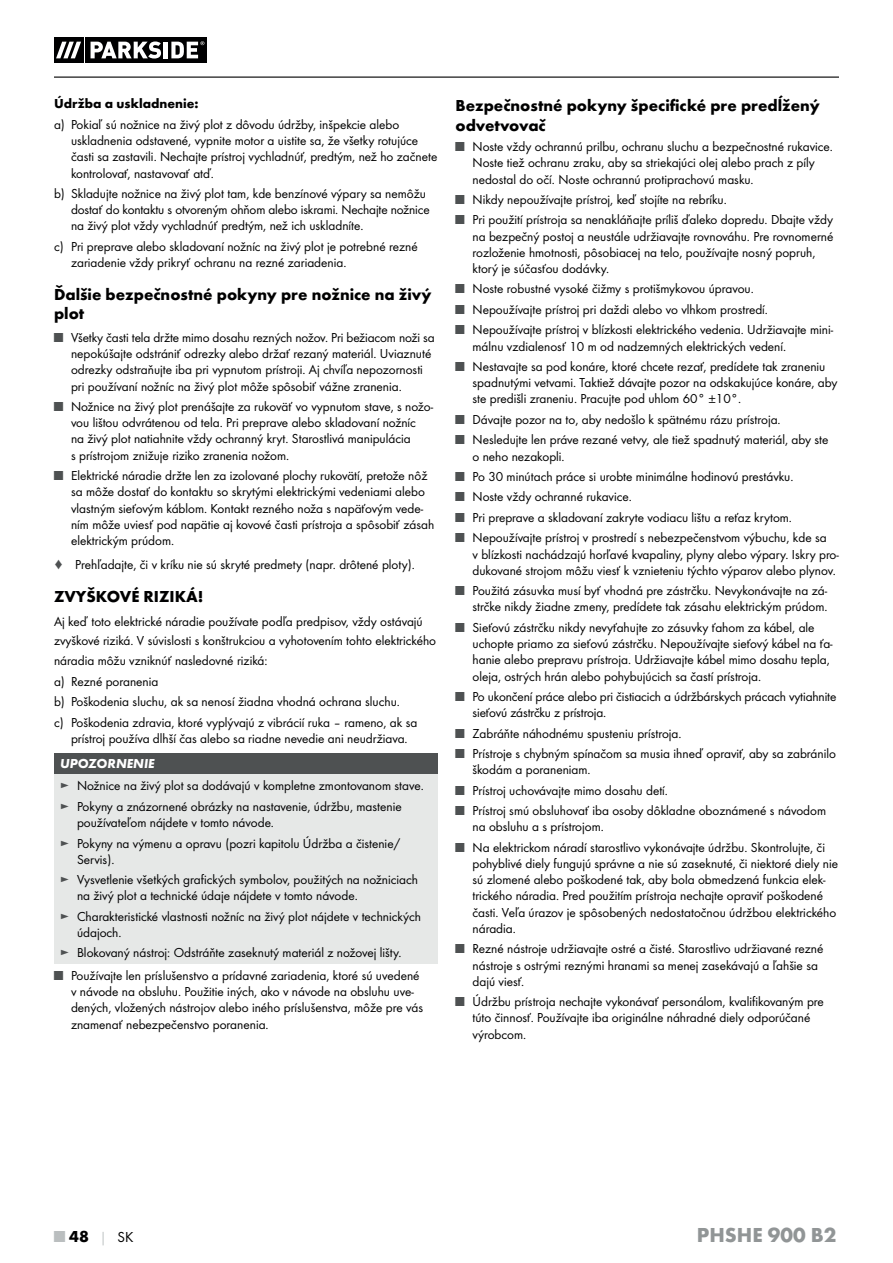
<style>
.page{position:relative;width:893px;height:1263px;background:#fff}
.page>*{position:absolute;margin:0;border:0;box-sizing:border-box;transform-origin:0 0}
.t1{font:700 21px "Futura";color:#919596}
.t2{font:700 16.5px/19.8px "Futura";color:#000001}
.t3{font:13.5px/16.2px "Futura Boo";color:#000001}
.t4{font:700 13.5px "Futura";color:#000001}
.t5{font:italic 700 13.5px "Futura";color:#fff}
.s1{color:#4e5152}
.s2{color:#babebf}
.s3{font-size:13.5px;color:#babebf}
.s4{font-family:"Futura Boo";font-weight:400;font-size:15px}
</style>
<div class="page">
<hr style="left:54px;top:77px;width:785px;height:1px;background:#000001">
<div style="left:54px;top:37px;width:29px;height:26px;background:#000001"></div>
<div style="left:85px;top:37px;width:121px;height:26px;background:#000001"></div>
<svg style="left:56px;top:42px;width:25px;height:16px"></svg>
<svg style="left:91px;top:42px;width:70px;height:17px"></svg>
<hr style="left:164px;top:42px;width:4px;height:16px;background:#fff">
<svg style="left:171px;top:41px;width:33px;height:17px"></svg>
<div style="left:54px;top:753px;width:383px;height:21px;background:#4e5152"></div>
<div style="left:54px;top:774px;width:383px;height:189px;background:#e6e8e7"></div>
<p class="t4" style="left:54px;top:99px;width:146px">Údržba a uskladnenie:</p>
<p class="t3" style="left:71px;top:117px;width:368px;text-indent:-17px">a) Pokiaľ sú nožnice na živý plot z dôvodu údržby, inšpekcie alebo uskladnenia odstavené, vypnite motor a uistite sa, že všetky rotujúce časti sa zastavili. Nechajte prístroj vychladnúť, predtým, než ho začnete kontrolovať, nastavovať atď.</p>
<p class="t3" style="left:71px;top:186px;width:360px;text-indent:-17px">b) Skladujte nožnice na živý plot tam, kde benzínové výpary sa nemôžu dostať do kontaktu s otvoreným ohňom alebo iskrami. Nechajte nožnice na živý plot vždy vychladnúť predtým, než ich uskladníte.</p>
<p class="t3" style="left:71px;top:239px;width:348px;text-indent:-17px">c) Pri preprave alebo skladovaní nožníc na živý plot je potrebné rezné zariadenie vždy prikryť ochranu na rezné zariadenia.</p>
<p class="t2" style="left:54px;top:286px;width:379px">Ďalšie bezpečnostné pokyny pre nožnice na živý plot</p>
<p class="t3" style="left:71px;top:330px;width:365px;text-indent:-17px"><span class="s1">■</span> Všetky časti tela držte mimo dosahu rezných nožov. Pri bežiacom noži sa nepokúšajte odstrániť odrezky alebo držať rezaný materiál. Uviaznuté odrezky odstraňujte iba pri vypnutom prístroji. Aj chvíľa nepozornosti pri používaní nožníc na živý plot môže spôsobiť vážne zranenia.</p>
<p class="t3" style="left:71px;top:399px;width:364px;text-indent:-17px"><span class="s1">■</span> Nožnice na živý plot prenášajte za rukoväť vo vypnutom stave, s nožo&shy;vou lištou odvrátenou od tela. Pri preprave alebo skladovaní nožníc<br>na živý plot natiahnite vždy ochranný kryt. Starostlivá manipulácia<br>s prístrojom znižuje riziko zranenia nožom.</p>
<p class="t3" style="left:71px;top:468px;width:365px;text-indent:-17px"><span class="s1">■</span> Elektrické náradie držte len za izolované plochy rukovätí, pretože nôž sa môže dostať do kontaktu so skrytými elektrickými vedeniami alebo vlastným sieťovým káblom. Kontakt rezného noža s napäťovým vede&shy;ním môže uviesť pod napätie aj kovové časti prístroja a spôsobiť zásah elektrickým prúdom.</p>
<p class="t3" style="left:54px;top:557px;width:362px"><span class="s1">♦</span> Prehľadajte, či v kríku nie sú skryté predmety (napr. drôtené ploty).</p>
<p class="t2" style="left:54px;top:587px;width:151px">ZVYŠKOVÉ RIZIKÁ!</p>
<p class="t3" style="left:54px;top:612px;width:384px;line-height:20.2px">Aj keď toto elektrické náradie používate podľa predpisov, vždy ostávajú zvyškové riziká. V súvislosti s konštrukciou a vyhotovením tohto elektrického náradia môžu vzniknúť nasledovné riziká:<br>a) Rezné poranenia<br>b) Poškodenia sluchu, ak sa nenosí žiadna vhodná ochrana sluchu.<br>c) Poškodenia zdravia, ktoré vyplývajú z vibrácií ruka – rameno, ak sa</p>
<p class="t3" style="left:71px;top:731px;width:338px">prístroj používa dlhší čas alebo sa riadne nevedie ani neudržiava.</p>
<p class="t5" style="left:60px;top:759px;width:96px">UPOZORNENIE</p>
<p class="t3" style="left:60px;top:776px;width:365px;line-height:20.4px"><span class="s1">►</span> Nožnice na živý plot sa dodávajú v kompletne zmontovanom stave. <span class="s1">►</span> Pokyny a znázornené obrázky na nastavenie, údržbu, mastenie</p>
<p class="t3" style="left:60px;top:813px;width:342px;line-height:20.4px;text-indent:17px">používateľom nájdete v tomto návode.<br><span class="s1">►</span> Pokyny na výmenu a opravu (pozri kapitolu Údržba a čistenie/</p>
<p class="t3" style="left:60px;top:850px;width:360px;line-height:20.4px;text-indent:17px">Servis).<br><span class="s1">►</span> Vysvetlenie všetkých grafických symbolov, použitých na nožniciach</p>
<p class="t3" style="left:60px;top:886px;width:363px;line-height:20.4px;text-indent:17px">na živý plot a technické údaje nájdete v tomto návode.<br><span class="s1">►</span> Charakteristické vlastnosti nožníc na živý plot nájdete v technických</p>
<p class="t3" style="left:60px;top:923px;width:343px;line-height:20.4px;text-indent:17px">údajoch.<br><span class="s1">►</span> Blokovaný nástroj: Odstráňte zaseknutý materiál z nožovej lišty.</p>
<p class="t3" style="left:71px;top:968px;width:354px;text-indent:-17px"><span class="s1">■</span> Používajte len príslušenstvo a prídavné zariadenia, ktoré sú uvedené v návode na obsluhu. Použitie iných, ako v návode na obsluhu uve&shy;dených, vložených nástrojov alebo iného príslušenstva, môže pre vás znamenať nebezpečenstvo poranenia.</p>
<p class="t2" style="left:455px;top:97px;width:366px">Bezpečnostné pokyny špecifické pre predĺžený odvetvovač</p>
<p class="t3" style="left:472px;top:139px;width:362px;text-indent:-17px"><span class="s1">■</span> Noste vždy ochrannú prilbu, ochranu sluchu a bezpečnostné rukavice.<br>Noste tiež ochranu zraku, aby sa striekajúci olej alebo prach z píly nedostal do očí. Noste ochrannú protiprachovú masku.</p>
<p class="t3" style="left:455px;top:192px;width:273px"><span class="s1">■</span> Nikdy nepoužívajte prístroj, keď stojíte na rebríku.</p>
<p class="t3" style="left:472px;top:213px;width:362px;text-indent:-17px"><span class="s1">■</span> Pri použití prístroja sa nenakláňajte príliš ďaleko dopredu. Dbajte vždy na bezpečný postoj a neustále udržiavajte rovnováhu. Pre rovnomerné rozloženie hmotnosti, pôsobiacej na telo, používajte nosný popruh, ktorý je súčasťou dodávky.</p>
<p class="t3" style="left:455px;top:282px;width:300px"><span class="s1">■</span> Noste robustné vysoké čižmy s protišmykovou úpravou.</p>
<p class="t3" style="left:455px;top:302px;width:314px"><span class="s1">■</span> Nepoužívajte prístroj pri daždi alebo vo vlhkom prostredí.</p>
<p class="t3" style="left:472px;top:322px;width:362px;text-indent:-17px"><span class="s1">■</span> Nepoužívajte prístroj v blízkosti elektrického vedenia. Udržiavajte mini&shy;málnu vzdialenosť 10 m od nadzemných elektrických vedení.</p>
<p class="t3" style="left:472px;top:359px;width:366px;text-indent:-17px"><span class="s1">■</span> Nestavajte sa pod konáre, ktoré chcete rezať, predídete tak zraneniu spadnutými vetvami. Taktiež dávajte pozor na odskakujúce konáre, aby ste predišli zraneniu. Pracujte pod uhlom 60° ±10°.</p>
<p class="t3" style="left:455px;top:412px;width:327px"><span class="s1">■</span> Dávajte pozor na to, aby nedošlo k spätnému rázu prístroja.</p>
<p class="t3" style="left:472px;top:432px;width:358px;text-indent:-17px"><span class="s1">■</span> Nesledujte len práve rezané vetvy, ale tiež spadnutý materiál, aby ste o neho nezakopli.</p>
<p class="t3" style="left:455px;top:469px;width:339px"><span class="s1">■</span> Po 30 minútach práce si urobte minimálne hodinovú prestávku.</p>
<p class="t3" style="left:455px;top:490px;width:178px"><span class="s1">■</span> Noste vždy ochranné rukavice.</p>
<p class="t3" style="left:455px;top:510px;width:338px"><span class="s1">■</span> Pri preprave a skladovaní zakryte vodiacu lištu a reťaz krytom.</p>
<p class="t3" style="left:472px;top:530px;width:368px;text-indent:-17px"><span class="s1">■</span> Nepoužívajte prístroj v prostredí s nebezpečenstvom výbuchu, kde sa<br>v blízkosti nachádzajú horľavé kvapaliny, plyny alebo výpary. Iskry pro&shy;dukované strojom môžu viesť k vznieteniu týchto výparov alebo plynov.</p>
<p class="t3" style="left:455px;top:583px;width:374px;text-align:right"><span class="s1">■</span> Použitá zásuvka musí byť vhodná pre zástrčku. Nevykonávajte na zá&shy;strčke nikdy žiadne zmeny, predídete tak zásahu elektrickým prúdom.</p>
<p class="t3" style="left:472px;top:620px;width:362px;text-indent:-17px"><span class="s1">■</span> Sieťovú zástrčku nikdy nevyťahujte zo zásuvky ťahom za kábel, ale uchopte priamo za sieťovú zástrčku. Nepoužívajte sieťový kábel na ťa&shy;hanie alebo prepravu prístroja. Udržiavajte kábel mimo dosahu tepla, oleja, ostrých hrán alebo pohybujúcich sa častí prístroja.</p>
<p class="t3" style="left:472px;top:689px;width:365px;text-indent:-17px"><span class="s1">■</span> Po ukončení práce alebo pri čistiacich a údržbárskych prácach vytiahnite sieťovú zástrčku z prístroja.</p>
<p class="t3" style="left:455px;top:726px;width:228px"><span class="s1">■</span> Zabráňte náhodnému spusteniu prístroja.</p>
<p class="t3" style="left:472px;top:746px;width:365px;text-indent:-17px"><span class="s1">■</span> Prístroje s chybným spínačom sa musia ihneď opraviť, aby sa zabránilo škodám a poraneniam.</p>
<p class="t3" style="left:455px;top:783px;width:214px"><span class="s1">■</span> Prístroj uchovávajte mimo dosahu detí.</p>
<p class="t3" style="left:472px;top:803px;width:355px;text-indent:-17px"><span class="s1">■</span> Prístroj smú obsluhovať iba osoby dôkladne oboznámené s návodom na obsluhu a s prístrojom.</p>
<p class="t3" style="left:472px;top:840px;width:367px;text-indent:-17px"><span class="s1">■</span> Na elektrickom náradí starostlivo vykonávajte údržbu. Skontrolujte, či pohyblivé diely fungujú správne a nie sú zaseknuté, či niektoré diely nie sú zlomené alebo poškodené tak, aby bola obmedzená funkcia elek&shy;trického náradia. Pred použitím prístroja nechajte opraviť poškodené časti. Veľa úrazov je spôsobených nedostatočnou údržbou elektrického náradia.</p>
<p class="t3" style="left:472px;top:941px;width:352px;text-indent:-17px"><span class="s1">■</span> Rezné nástroje udržiavajte ostré a čisté. Starostlivo udržiavané rezné nástroje s ostrými reznými hranami sa menej zasekávajú a ľahšie sa dajú viesť.</p>
<p class="t3" style="left:472px;top:994px;width:353px;text-indent:-17px"><span class="s1">■</span> Údržbu prístroja nechajte vykonávať personálom, kvalifikovaným pre túto činnosť. Používajte iba originálne náhradné diely odporúčané výrobcom.</p>
<p class="t2" style="left:54px;top:1228px;width:81px"><span class="s2">■</span> 48 <span class="s3">│</span> <span class="s4">SK</span></p>
<h1 class="t1" style="left:697px;top:1227px;width:141px">PHSHE 900 B2</h1>
</div>
